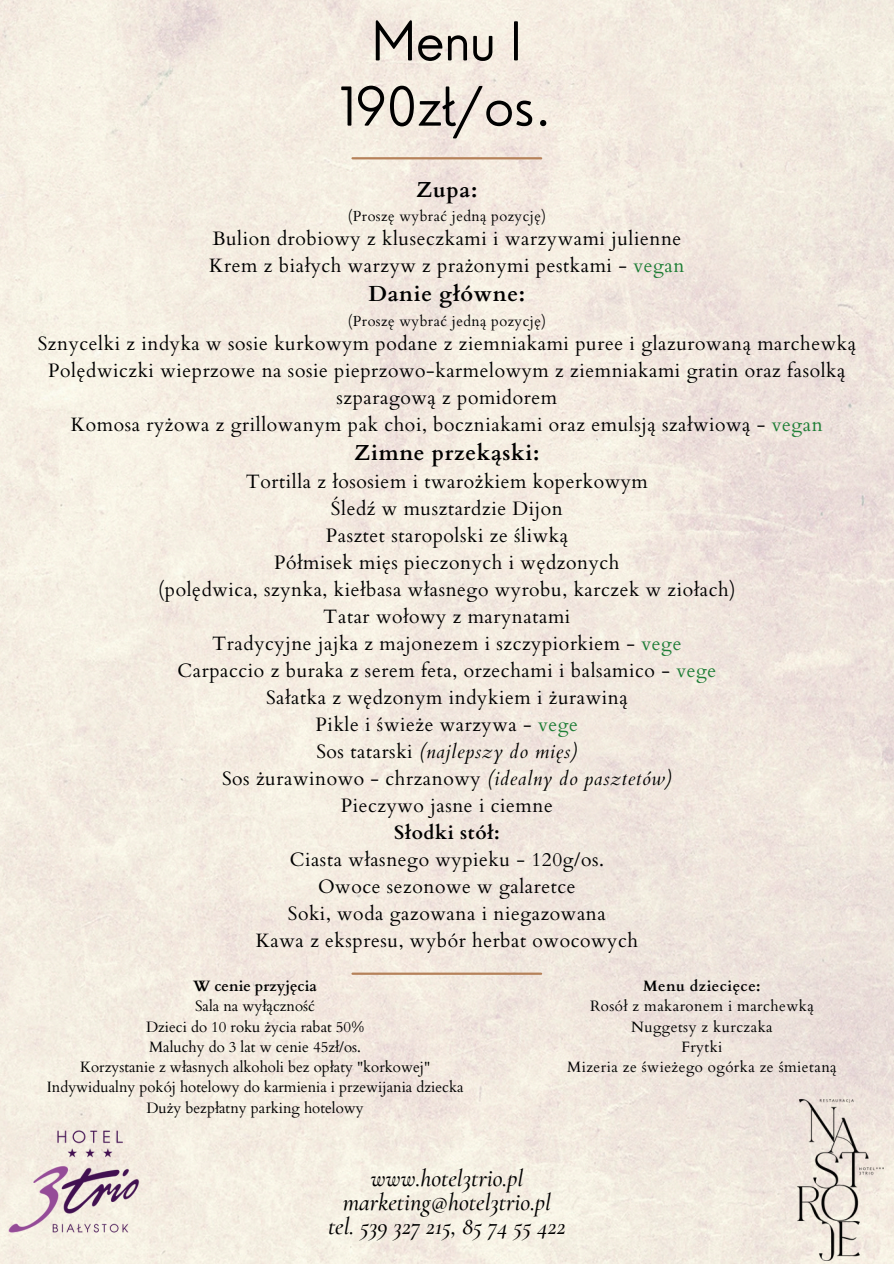
<style>
.page{position:relative;width:894px;height:1264px;background:#fff}
.page>*{position:absolute;margin:0;border:0;box-sizing:border-box;transform-origin:0 0}
.t1{font:300 52.2px "Nourd";color:#000}
.t2{font:italic 500 24.3px/23.7px "Cormorant Garamond";color:#000;text-align:center}
.t3{font:700 21.75px "Cardo";letter-spacing:.03em;color:#000}
.t4{font:19.35px/27px "Cardo";letter-spacing:.03em;color:#000;text-align:center}
.t5{font:15px "Cardo";color:#000}
.t6{font:15px "Cardo";letter-spacing:.03em;color:#000}
.t7{font:700 15px "Cardo";color:#000}
.t8{font:700 15px "Cardo";letter-spacing:.03em;color:#000}
.t9{font:14.55px "Cardo";letter-spacing:.03em;color:#000}
.s1{color:#1d7d35}
.s2{font-style:italic}
.s3{font-weight:700}
</style>
<div class="page">
<img style="left:0;top:0;width:893px;height:1263px">
<img style="left:0;top:1090px;width:173px;height:173px">
<hr style="left:352px;top:157px;width:189px;height:2px;background:#b58159">
<hr style="left:352px;top:972px;width:189px;height:2px;background:#b58159">
<img style="left:797px;top:1099px;width:85px;height:161px">
<p class="t1" style="left:372px;top:8px;width:151px">Menu I</p>
<p class="t1" style="left:339px;top:73px;width:214px">190zł/os.</p>
<h1 class="t3" style="left:416px;top:175px;width:63px">Zupa:</h1>
<h1 class="t9" style="left:348px;top:207px;width:199px">(Proszę wybrać jedną pozycję)</h1>
<h1 class="t4" style="left:209px;top:225px;width:476px;text-align:left">Bulion drobiowy z kluseczkami i warzywami julienne<br>Krem z białych warzyw z prażonymi pestkami - <span class="s1">vegan</span></h1>
<h1 class="t3" style="left:368px;top:280px;width:158px">Danie główne:</h1>
<h1 class="t9" style="left:348px;top:312px;width:199px">(Proszę wybrać jedną pozycję)</h1>
<h1 class="t4" style="left:38px;top:330px;width:819px">Sznycelki z indyka w sosie kurkowym podane z ziemniakami puree i glazurowaną marchewką Polędwiczki wieprzowe na sosie pieprzowo-karmelowym z ziemniakami gratin oraz fasolką szparagową z pomidorem<br>Komosa ryżowa z grillowanym pak choi, boczniakami oraz emulsją szałwiową - <span class="s1">vegan</span></h1>
<h1 class="t3" style="left:354px;top:438px;width:187px">Zimne przekąski:</h1>
<h1 class="t4" style="left:158px;top:468px;width:578px">Tortilla z łososiem i twarożkiem koperkowym<br>Śledź w musztardzie Dijon<br>Pasztet staropolski ze śliwką<br>Półmisek mięs pieczonych i wędzonych<br>(polędwica, szynka, kiełbasa własnego wyrobu, karczek w ziołach)<br>Tatar wołowy z marynatami<br>Tradycyjne jajka z majonezem i szczypiorkiem - <span class="s1">vege<br></span>Carpaccio z buraka z serem feta, orzechami i balsamico - <span class="s1">vege </span>Sałatka z wędzonym indykiem i żurawiną<br>Pikle i świeże warzywa - <span class="s1">vege<br></span>Sos tatarski <span class="s2">(najlepszy do mięs)<br></span>Sos żurawinowo - chrzanowy <span class="s2">(idealny do pasztetów)<br></span>Pieczywo jasne i ciemne<br><span class="s3">Słodki stół:<br></span>Ciasta własnego wypieku - 120g/os.<br>Owoce sezonowe w galaretce<br>Soki, woda gazowana i niegazowana<br>Kawa z ekspresu, wybór herbat owocowych</h1>
<p class="t7" style="left:193px;top:976px;width:125px">W cenie przyjęcia</p>
<p class="t5" style="left:195px;top:996px;width:121px">Sala na wyłączność</p>
<p class="t5" style="left:146px;top:1016px;width:219px">Dzieci do 10 roku życia rabat 50%</p>
<p class="t5" style="left:149px;top:1036px;width:213px">Maluchy do 3 lat w cenie 45zł/os.</p>
<p class="t5" style="left:80px;top:1057px;width:351px">Korzystanie z własnych alkoholi bez opłaty "korkowej"</p>
<p class="t5" style="left:47px;top:1077px;width:418px">Indywidualny pokój hotelowy do karmienia i przewijania dziecka</p>
<h2 class="t5" style="left:146px;top:1097px;width:219px">Duży bezpłatny parking hotelowy</h2>
<p class="t8" style="left:643px;top:976px;width:119px">Menu dziecięce:</p>
<p class="t6" style="left:590px;top:996px;width:225px">Rosół z makaronem i marchewką</p>
<p class="t6" style="left:631px;top:1016px;width:143px">Nuggetsy z kurczaka</p>
<p class="t5" style="left:681px;top:1036px;width:43px">Frytki</p>
<p class="t6" style="left:567px;top:1057px;width:271px">Mizeria ze świeżego ogórka ze śmietaną</p>
<p class="t2" style="left:328px;top:1166px;width:239px">www.hotel3trio.pl marketing@hotel3trio.pl tel. 539 327 215, 85 74 55 422</p>
</div>
